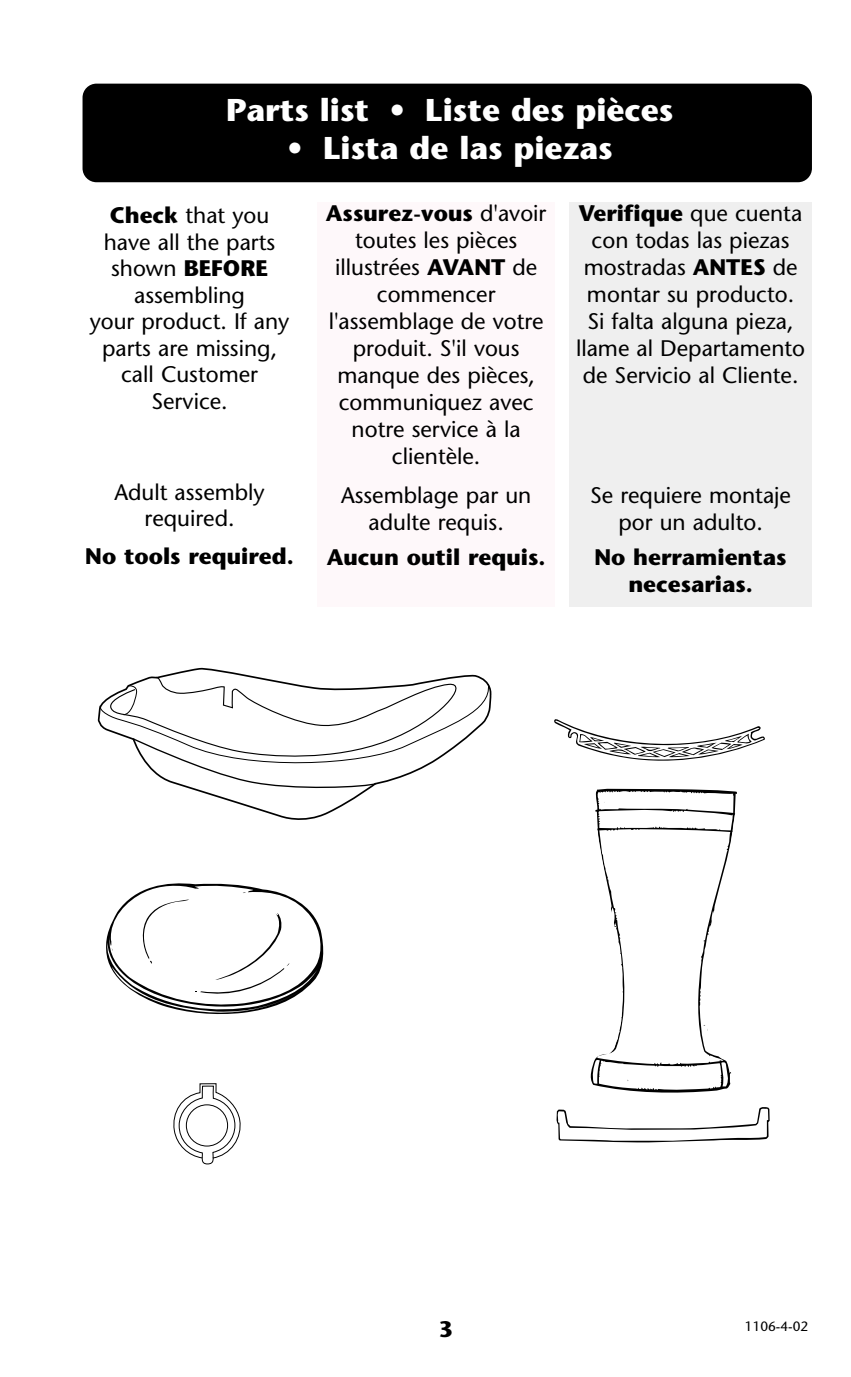
<style>
.page{position:relative;width:851px;height:1377px;background:#fff}
.page>*{position:absolute;margin:0;border:0;box-sizing:border-box;transform-origin:0 0}
.t1{font:700 31.5px "Stone Sans";color:#fff}
.t2{font:22.5px/27px "Stone Sans";color:#000;text-align:center}
.t3{font:700 22.5px/27px "Stone Sans";color:#000;text-align:center}
.t4{font:13.5px "Stone Sans";color:#000}
.s1{font-weight:700}
</style>
<div class="page">
<div style="left:569px;top:202px;width:242px;height:406px;background:#efefef"></div>
<div style="left:317px;top:202px;width:238px;height:406px;background:#fef8fa"></div>
<div style="left:82px;top:84px;width:729px;height:98px;background:#000;border-radius:14px"></div>
<svg style="left:554px;top:719px;width:211px;height:42px"></svg>
<svg style="left:556px;top:1107px;width:213px;height:36px"></svg>
<svg style="left:161px;top:667px;width:318px;height:153px"></svg>
<svg style="left:98px;top:676px;width:394px;height:117px"></svg>
<svg style="left:173px;top:1083px;width:68px;height:81px"></svg>
<div style="left:186px;top:1105px;width:42px;height:41px;border:1px solid #000;border-radius:50%"></div>
<svg style="left:106px;top:883px;width:218px;height:131px"></svg>
<svg style="left:590px;top:788px;width:147px;height:304px"></svg>
<h1 class="t1" style="left:226px;top:98px;width:449px">Parts list • Liste des pièces</h1>
<h1 class="t1" style="left:287px;top:135px;width:327px">• Lista de las piezas</h1>
<p class="t2" style="left:90px;top:204px;width:201px"><span class="s1">Check</span> that you have all the parts shown <span class="s1">BEFORE </span>assembling<br>your product. If any parts are missing, call Customer<br>Service.</p>
<p class="t2" style="left:114px;top:481px;width:152px">Adult assembly required.</p>
<p class="t3" style="left:85px;top:545px;width:210px">No tools required.</p>
<p class="t2" style="left:326px;top:202px;width:222px"><span class="s1">Assurez-vous</span> d'avoir toutes les pièces illustrées <span class="s1">AVANT</span> de commencer l'assemblage de votre produit. S'il vous manque des pièces, communiquez avec notre service à la clientèle.</p>
<p class="t2" style="left:341px;top:484px;width:192px">Assemblage par un adulte requis.</p>
<p class="t3" style="left:327px;top:546px;width:220px">Aucun outil requis.</p>
<p class="t2" style="left:576px;top:202px;width:231px"><span class="s1">Verifique</span> que cuenta con todas las piezas mostradas <span class="s1">ANTES</span> de montar su producto.<br>Si falta alguna pieza, llame al Departamento de Servicio al Cliente.</p>
<p class="t2" style="left:590px;top:484px;width:202px">Se requiere montaje por un adulto.</p>
<p class="t3" style="left:594px;top:546px;width:194px">No herramientas necesarias.</p>
<p class="t3" style="left:438px;top:1318px;width:16px">3</p>
<p class="t4" style="left:745px;top:1321px;width:65px">1106-4-02</p>
</div>
